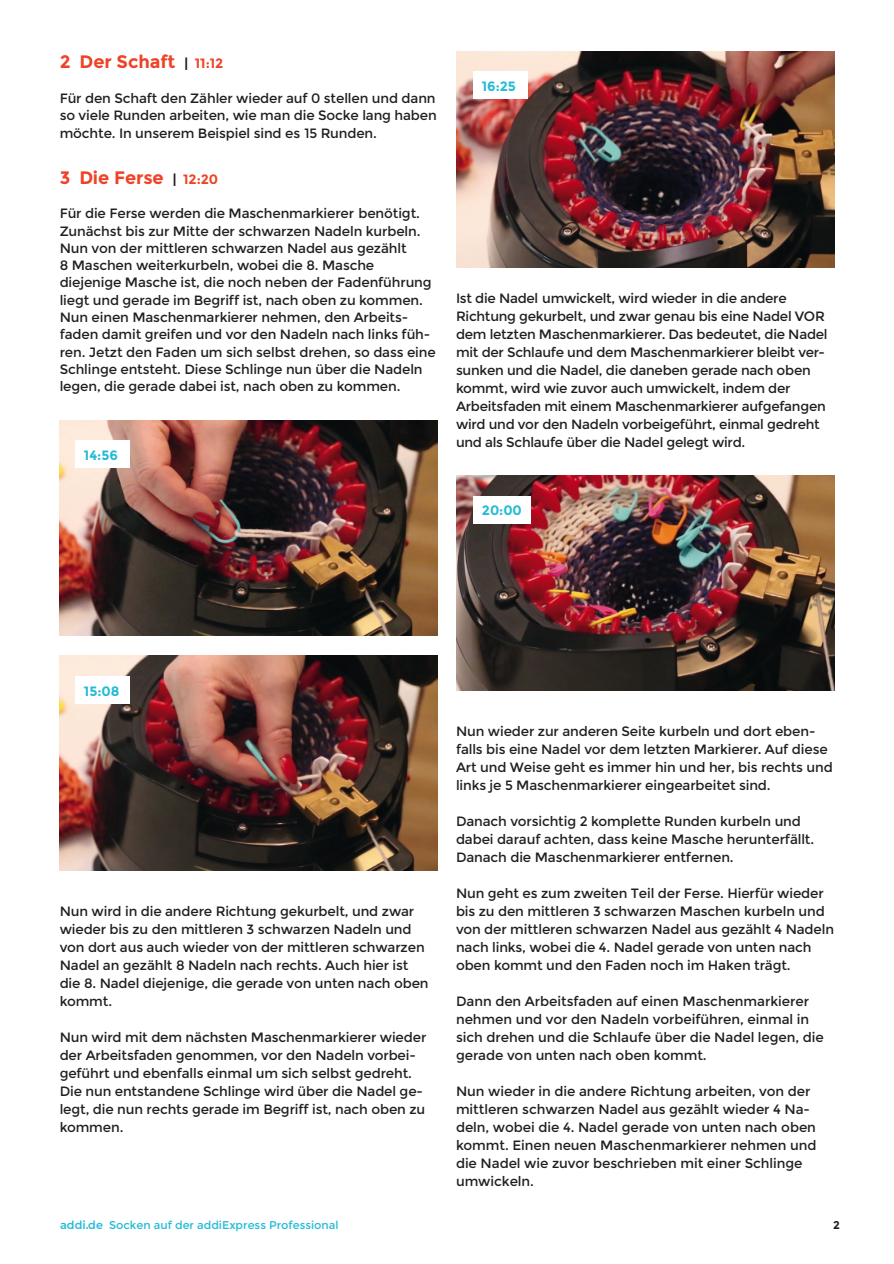
<style>
.page{position:relative;width:894px;height:1264px;background:#fff}
.page>*{position:absolute;margin:0;border:0;box-sizing:border-box;transform-origin:0 0}
.t1{font:700 18px "Montserrat";letter-spacing:-.005em;color:#ef4226}
.t2{font:13.5px/18px "Montserrat";letter-spacing:-.01em;color:#231f20}
.t3{font:700 13.5px "Montserrat";letter-spacing:-.005em;color:#23bbd5}
.t4{font:11.25px "Montserrat";color:#23bbd5}
.t5{font:700 11.25px "Montserrat";color:#231f20}
.s1{font-size:13.5px;color:#231f20}
.s2{font-size:13.5px}
.s3{font-weight:600}
</style>
<div class="page">
<img style="left:60px;top:420px;width:378px;height:215px">
<img style="left:60px;top:655px;width:378px;height:215px">
<img style="left:456px;top:52px;width:378px;height:216px">
<img style="left:456px;top:475px;width:378px;height:215px">
<div style="left:473px;top:495px;width:57px;height:28px;background:#fff"></div>
<div style="left:75px;top:440px;width:55px;height:28px;background:#fff"></div>
<div style="left:75px;top:676px;width:55px;height:28px;background:#fff"></div>
<div style="left:473px;top:71px;width:54px;height:28px;background:#fff"></div>
<h1 class="t1" style="left:60px;top:51px;width:165px">2 Der Schaft <span class="s1">|</span> <span class="s2">11:12</span></h1>
<p class="t2" style="left:60px;top:89px;width:378px;line-height:17.2px;text-align:justify">Für den Schaft den Zähler wieder auf 0 stellen und dann so viele Runden arbeiten, wie man die Socke lang haben möchte. In unserem Beispiel sind es 15 Runden.</p>
<h1 class="t1" style="left:60px;top:166px;width:160px">3 Die Ferse <span class="s1">|</span> <span class="s2">12:20</span></h1>
<p class="t2" style="left:60px;top:205px;width:377px;line-height:17.2px">Für die Ferse werden die Maschenmarkierer benötigt.<br>Zunächst bis zur Mitte der schwarzen Nadeln kurbeln.<br>Nun von der mittleren schwarzen Nadel aus gezählt<br>8 Maschen weiterkurbeln, wobei die 8. Masche diejenige Masche ist, die noch neben der Fadenführung liegt und gerade im Begriff ist, nach oben zu kommen.<br>Nun einen Maschenmarkierer nehmen, den Arbeits&shy;faden damit greifen und vor den Nadeln nach links füh&shy;ren. Jetzt den Faden um sich selbst drehen, so dass eine Schlinge entsteht. Diese Schlinge nun über die Nadeln legen, die gerade dabei ist, nach oben zu kommen.</p>
<p class="t3" style="left:84px;top:447px;width:35px">14:56</p>
<p class="t3" style="left:481px;top:78px;width:36px">16:25</p>
<p class="t2" style="left:456px;top:289px;width:373px">Ist die Nadel umwickelt, wird wieder in die andere Richtung gekurbelt, und zwar genau bis eine Nadel VOR dem letzten Maschenmarkierer. Das bedeutet, die Nadel mit der Schlaufe und dem Maschenmarkierer bleibt ver&shy;sunken und die Nadel, die daneben gerade nach oben kommt, wird wie zuvor auch umwickelt, indem der Arbeitsfaden mit einem Maschenmarkierer aufgefangen wird und vor den Nadeln vorbeigeführt, einmal gedreht und als Schlaufe über die Nadel gelegt wird.</p>
<p class="t3" style="left:481px;top:502px;width:42px">20:00</p>
<p class="t3" style="left:84px;top:682px;width:37px">15:08</p>
<p class="t2" style="left:60px;top:901px;width:370px">Nun wird in die andere Richtung gekurbelt, und zwar wieder bis zu den mittleren 3 schwarzen Nadeln und von dort aus auch wieder von der mittleren schwarzen Nadel an gezählt 8 Nadeln nach rechts. Auch hier ist die 8. Nadel diejenige, die gerade von unten nach oben kommt.</p>
<p class="t2" style="left:60px;top:1027px;width:368px">Nun wird mit dem nächsten Maschenmarkierer wieder der Arbeitsfaden genommen, vor den Nadeln vorbei&shy;geführt und ebenfalls einmal um sich selbst gedreht.<br>Die nun entstandene Schlinge wird über die Nadel ge&shy;legt, die nun rechts gerade im Begriff ist, nach oben zu kommen.</p>
<p class="t2" style="left:456px;top:721px;width:378px">Nun wieder zur anderen Seite kurbeln und dort eben&shy;falls bis eine Nadel vor dem letzten Markierer. Auf diese Art und Weise geht es immer hin und her, bis rechts und links je 5 Maschenmarkierer eingearbeitet sind.</p>
<p class="t2" style="left:456px;top:811px;width:359px">Danach vorsichtig 2 komplette Runden kurbeln und dabei darauf achten, dass keine Masche herunterfällt.<br>Danach die Maschenmarkierer entfernen.</p>
<p class="t2" style="left:456px;top:883px;width:379px">Nun geht es zum zweiten Teil der Ferse. Hierfür wieder bis zu den mittleren 3 schwarzen Maschen kurbeln und von der mittleren schwarzen Nadel aus gezählt 4 Nadeln nach links, wobei die 4. Nadel gerade von unten nach oben kommt und den Faden noch im Haken trägt.</p>
<p class="t2" style="left:456px;top:991px;width:369px">Dann den Arbeitsfaden auf einen Maschenmarkierer nehmen und vor den Nadeln vorbeiführen, einmal in sich drehen und die Schlaufe über die Nadel legen, die gerade von unten nach oben kommt.</p>
<p class="t2" style="left:456px;top:1081px;width:362px">Nun wieder in die andere Richtung arbeiten, von der mittleren schwarzen Nadel aus gezählt wieder 4 Na&shy;deln, wobei die 4. Nadel gerade von unten nach oben kommt. Einen neuen Maschenmarkierer nehmen und die Nadel wie zuvor beschrieben mit einer Schlinge umwickeln.</p>
<p class="t4" style="left:60px;top:1218px;width:280px"><span class="s3">addi.de</span> Socken auf der addiExpress Professional</p>
<p class="t5" style="left:832px;top:1218px;width:8px">2</p>
</div>
